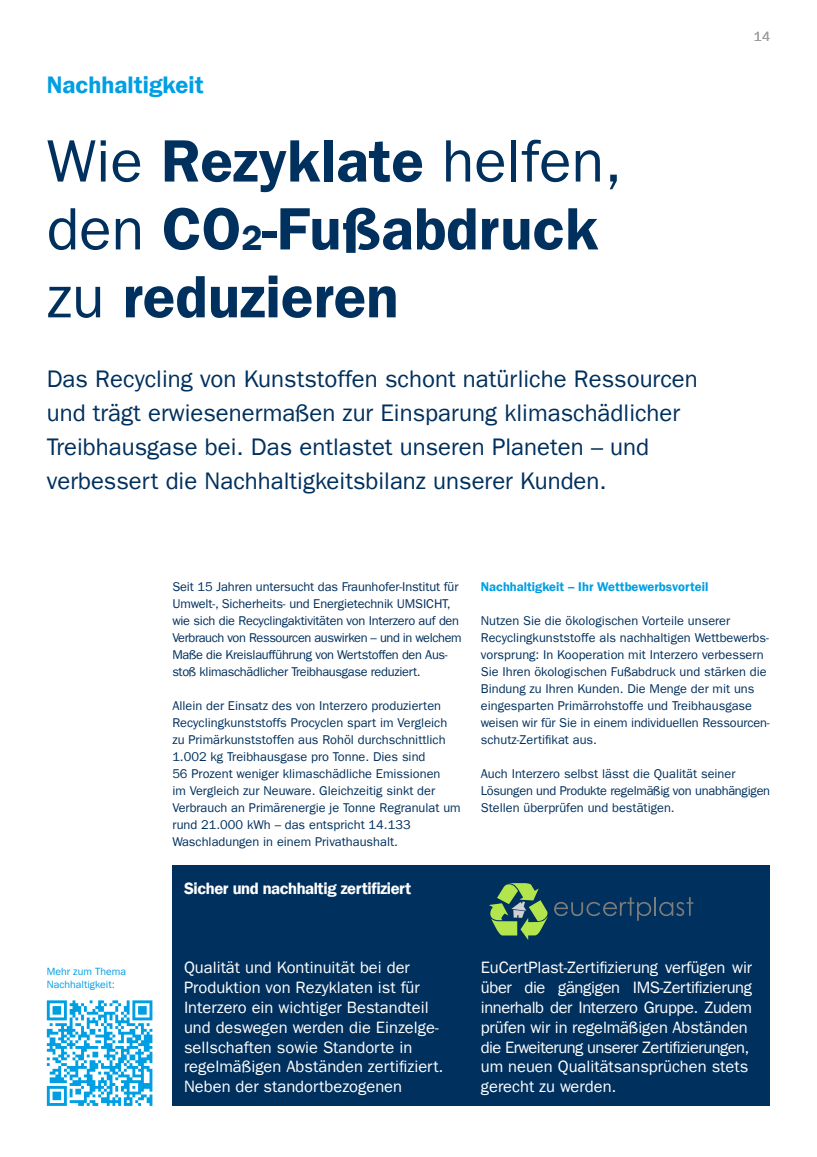
<style>
.page{position:relative;width:817px;height:1157px;background:#fff}
.page>*{position:absolute;margin:0;border:0;box-sizing:border-box;transform-origin:0 0}
.t1{font:600 60px/67.8px "Franklin Gothic LT";color:#00305d}
.t2{font:24px/34px "Franklin Gothic LT";color:#00305d}
.t3{font:600 24px "Franklin Gothic LT";color:#009fe3}
.t4{font:16.5px/19.8px "Franklin Gothic LT";color:#fff}
.t5{font:600 16.5px "Franklin Gothic LT";letter-spacing:-.025em;color:#fff}
.t6{font:13.5px "Franklin Gothic LT";color:#9d9d9c}
.t7{font:12.75px/17px "Franklin Gothic LT";color:#00305d}
.t8{font:12.75px/17px "Franklin Gothic LT";letter-spacing:-.02em;color:#00305d}
.t9{font:600 12.75px "Franklin Gothic LT";color:#009fe3}
.t10{font:10.5px/12.8px "Franklin Gothic LT";color:#009fe3}
.s1{font-weight:400}
.s2{font-size:34.95px}
</style>
<div class="page">
<div style="left:172px;top:866px;width:598px;height:240px;background:#00305d"></div>
<svg style="left:489px;top:883px;width:59px;height:57px"></svg>
<svg style="left:554px;top:897px;width:139px;height:23px"></svg>
<svg style="left:47px;top:1000px;width:105px;height:105px"></svg>
<h2 class="t3" style="left:47px;top:71px;width:158px">Nachhaltigkeit</h2>
<h1 class="t1" style="left:47px;top:127px;width:576px"><span class="s1">Wie</span> Rezyklate <span class="s1">helfen, den</span> CO<span class="s2">2</span>-Fußabdruck <span class="s1">zu</span> reduzieren</h1>
<p class="t2" style="left:47px;top:362px;width:652px">Das Recycling von Kunststoffen schont natürliche Ressourcen und trägt erwiesenermaßen zur Einsparung klimaschädlicher Treibhausgase bei. Das entlastet unseren Planeten – und verbessert die Nachhaltigkeitsbilanz unserer Kunden.</p>
<p class="t6" style="left:753px;top:29px;width:18px">14</p>
<p class="t10" style="left:47px;top:965px;width:81px">Mehr zum Thema<br>Nachhaltigkeit:</p>
<p class="t8" style="left:172px;top:578px;width:291px">Seit 15 Jahren untersucht das Fraunhofer-Institut fü r Umwelt-, Sicherheits- und Energietechnik UMSICHT, wie sich die Recyclingaktivitäten von Interzero auf den Verbrauch von Ressourcen auswirken – und in welchem Maße die Kreislauffü hrung von Wertstoffen den Aus&shy;stoß klimaschädlicher Treibhausgase reduziert.</p>
<p class="t7" style="left:172px;top:697px;width:290px">Allein der Einsatz des von Interzero produzierten Recyclingkunststoffs Procyclen spart im Vergleich zu Primärkunststoffen aus Rohöl durchschnittlich 1.002 kg Treibhausgase pro Tonne. Dies sind<br>56 Prozent weniger klimaschädliche Emissionen<br>im Vergleich zur Neuware. Gleichzeitig sinkt der Verbrauch an Primärenergie je Tonne Regranulat um rund 21.000 kWh – das entspricht 14.133<br>Waschladungen in einem Privathaushalt.</p>
<p class="t5" style="left:184px;top:878px;width:229px">Sicher und nachhaltig zertifiziert</p>
<p class="t9" style="left:480px;top:579px;width:229px">Nachhaltigkeit – Ihr Wettbewerbsvorteil</p>
<p class="t7" style="left:480px;top:612px;width:290px">Nutzen Sie die ökologischen Vorteile unserer Recyclingkunststoffe als nachhaltigen Wettbewerbs&shy;vorsprung: In Kooperation mit Interzero verbessern Sie Ihren ökologischen Fußabdruck und stärken die Bindung zu Ihren Kunden. Die Menge der mit uns eingesparten Primärrohstoffe und Treibhausgase weisen wir für Sie in einem individuellen Ressourcen&shy;schutz-Zertifikat aus.</p>
<p class="t7" style="left:480px;top:765px;width:291px">Auch Interzero selbst lässt die Qualität seiner<br>Lösungen und Produkte regelmäßig von unabhängigen<br>Stellen ü berprüfen und bestätigen.</p>
<p class="t4" style="left:184px;top:958px;width:261px">Qualität und Kontinuität bei der Produktion von Rezyklaten ist für Interzero ein wichtiger Bestandteil und deswegen werden die Einzelge&shy;sellschaften sowie Standorte in regelmäßigen Abständen zertifiziert.<br>Neben der standortbezogenen</p>
<p class="t4" style="left:480px;top:958px;width:273px">EuCertPlast-Zertifizierung verfügen wir über die gängigen IMS-Zertifizierung innerhalb der Interzero Gruppe. Zudem prüfen wir in regelmäßigen Abständen die Erweiterung unserer Zertifizierungen, um neuen Qualitätsansprüchen stets gerecht zu werden.</p>
</div>
